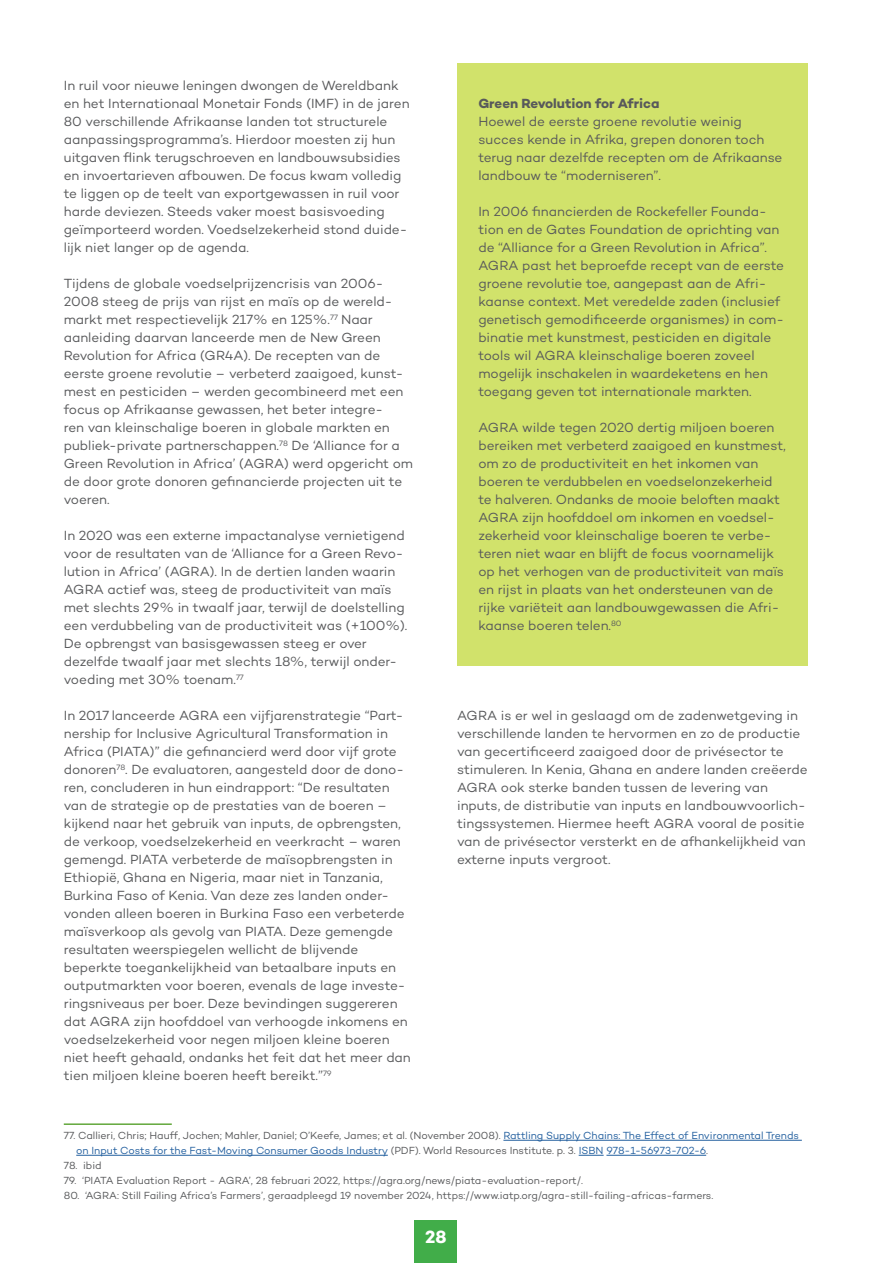
<style>
.page{position:relative;width:893px;height:1263px;background:#fff}
.page>*{position:absolute;margin:0;border:0;box-sizing:border-box;transform-origin:0 0}
.t1{font:700 18px "Campton";color:#fff}
.t2{font:13.5px/18px "Campton";letter-spacing:-.005em;color:#58595b}
.t3{font:700 13.5px "Campton";letter-spacing:-.005em;color:#58595b}
.t4{font:10.5px/15px "Campton";letter-spacing:-.005em;color:#215e9e}
.t5{font:10.5px "Campton";letter-spacing:-.005em;color:#58595b}
.s1{color:#58595b}
</style>
<div class="page">
<div style="left:457px;top:64px;width:351px;height:602px;background:#d1e26b"></div>
<hr style="left:64px;top:1123px;width:108px;height:2px;background:#62a73b">
<hr style="left:503px;top:1140px;width:299px;height:1px;background:#215e9e">
<hr style="left:76px;top:1155px;width:312px;height:1px;background:#215e9e">
<svg style="left:579px;top:1155px;width:25px;height:1px"></svg>
<hr style="left:606px;top:1155px;width:100px;height:1px;background:#215e9e">
<div style="left:415px;top:1220px;width:42px;height:43px;background:#41ad49"></div>
<p class="t2" style="left:64px;top:76px;width:347px">In ruil voor nieuwe leningen dwongen de Wereldbank en het Internationaal Monetair Fonds (IMF) in de jaren 80 verschillende Afrikaanse landen tot structurele aanpassingsprogramma’s. Hierdoor moesten zij hun uitgaven flink terugschroeven en landbouwsubsidies en invoertarieven afbouwen. De focus kwam volledig te liggen op de teelt van exportgewassen in ruil voor harde deviezen. Steeds vaker moest basisvoeding geïmporteerd worden. Voedselzekerheid stond duide&shy;lijk niet langer op de agenda.</p>
<p class="t2" style="left:64px;top:274px;width:351px">Tijdens de globale voedselprijzencrisis van 2006- 2008 steeg de prijs van rijst en maïs op de wereld&shy;markt met respectievelijk 217% en 125%.<sup>77</sup> Naar aanleiding daarvan lanceerde men de New Green Revolution for Africa (GR4A). De recepten van de eerste groene revolutie – verbeterd zaaigoed, kunst&shy;mest en pesticiden – werden gecombineerd met een focus op Afrikaanse gewassen, het beter integre-<br>ren van kleinschalige boeren in globale markten en publiek-private partnerschappen.<sup>78</sup> De ‘Alliance for a Green Revolution in Africa’ (AGRA) werd opgericht om de door grote donoren gefinancierde projecten uit te voeren.</p>
<p class="t2" style="left:64px;top:526px;width:345px">In 2020 was een externe impactanalyse vernietigend voor de resultaten van de ‘Alliance for a Green Revo&shy;lution in Africa’ (AGRA). In de dertien landen waarin AGRA actief was, steeg de productiviteit van maïs met slechts 29% in twaalf jaar, terwijl de doelstelling een verdubbeling van de productiviteit was (+100%).<br>De opbrengst van basisgewassen steeg er over dezelfde twaalf jaar met slechts 18%, terwijl onder&shy;voeding met 30% toenam.<sup>77</sup></p>
<p class="t2" style="left:64px;top:706px;width:349px">In 2017 lanceerde AGRA een vijfjarenstrategie “Part&shy;nership for Inclusive Agricultural Transformation in Africa (PIATA)” die gefinancierd werd door vijf grote donoren<sup>78</sup>. De evaluatoren, aangesteld door de dono&shy;ren, concluderen in hun eindrapport: “De resultaten van de strategie op de prestaties van de boeren – kijkend naar het gebruik van inputs, de opbrengsten, de verkoop, voedselzekerheid en veerkracht – waren gemengd. PIATA verbeterde de maïsopbrengsten in Ethiopië, Ghana en Nigeria, maar niet in Tanzania, Burkina Faso of Kenia. Van deze zes landen onder&shy;vonden alleen boeren in Burkina Faso een verbeterde maïsverkoop als gevolg van PIATA. Deze gemengde resultaten weerspiegelen wellicht de blijvende beperkte toegankelijkheid van betaalbare inputs en outputmarkten voor boeren, evenals de lage investe&shy;ringsniveaus per boer. Deze bevindingen suggereren dat AGRA zijn hoofddoel van verhoogde inkomens en voedselzekerheid voor negen miljoen kleine boeren niet heeft gehaald, ondanks het feit dat het meer dan tien miljoen kleine boeren heeft bereikt.”<sup>79</sup></p>
<p class="t3" style="left:478px;top:95px;width:183px">Green Revolution for Africa</p>
<p class="t2" style="left:478px;top:112px;width:306px">Hoewel de eerste groene revolutie weinig succes kende in Afrika, grepen donoren toch terug naar dezelfde recepten om de Afrikaanse landbouw te “moderniseren”.</p>
<p class="t2" style="left:478px;top:202px;width:307px">In 2006 financierden de Rockefeller Founda&shy;tion en de Gates Foundation de oprichting van de “Alliance for a Green Revolution in Africa”.<br>AGRA past het beproefde recept van de eerste groene revolutie toe, aangepast aan de Afri&shy;kaanse context. Met veredelde zaden (inclusief genetisch gemodificeerde organismes) in com&shy;binatie met kunstmest, pesticiden en digitale tools wil AGRA kleinschalige boeren zoveel mogelijk inschakelen in waardeketens en hen toegang geven tot internationale markten.</p>
<p class="t2" style="left:478px;top:418px;width:309px">AGRA wilde tegen 2020 dertig miljoen boeren bereiken met verbeterd zaaigoed en kunstmest, om zo de productiviteit en het inkomen van boeren te verdubbelen en voedselonzekerheid te halveren. Ondanks de mooie beloften maakt AGRA zijn hoofddoel om inkomen en voedsel&shy;zekerheid voor kleinschalige boeren te verbe&shy;teren niet waar en blijft de focus voornamelijk op het verhogen van de productiviteit van maïs en rijst in plaats van het ondersteunen van de rijke variëteit aan landbouwgewassen die Afri&shy;kaanse boeren telen.<sup>80</sup></p>
<p class="t2" style="left:457px;top:706px;width:352px">AGRA is er wel in geslaagd om de zadenwetgeving in verschillende landen te hervormen en zo de productie van gecertificeerd zaaigoed door de privésector te stimuleren. In Kenia, Ghana en andere landen creëerde AGRA ook sterke banden tussen de levering van inputs, de distributie van inputs en landbouwvoorlich&shy;tingssystemen. Hiermee heeft AGRA vooral de positie van de privésector versterkt en de afhankelijkheid van externe inputs vergroot.</p>
<p class="t4" style="left:76px;top:1128px;width:724px;text-indent:-12px"><span class="s1">77. Callieri, Chris; Hauff, Jochen; Mahler, Daniel; O’Keefe, James; et al. (November 2008).</span> Rattling Supply Chains: The Effect of Environmental Trends on Input Costs for the Fast-Moving Consumer Goods Industry <span class="s1">(PDF). World Resources Institute. p. 3.</span> ISBN 978-1-56973-702-6<span class="s1">.</span></p>
<p class="t5" style="left:64px;top:1159px;width:39px">78. ibid</p>
<p class="t5" style="left:64px;top:1174px;width:521px">79. ‘PIATA Evaluation Report - AGRA’, 28 februari 2022, https://agra.org/news/piata-evaluation-report/.</p>
<p class="t5" style="left:64px;top:1189px;width:651px">80. ‘AGRA: Still Failing Africa’s Farmers’, geraadpleegd 19 november 2024, https://www.iatp.org/agra-still-failing-africas-farmers.</p>
<h1 class="t1" style="left:425px;top:1225px;width:23px">28</h1>
</div>
